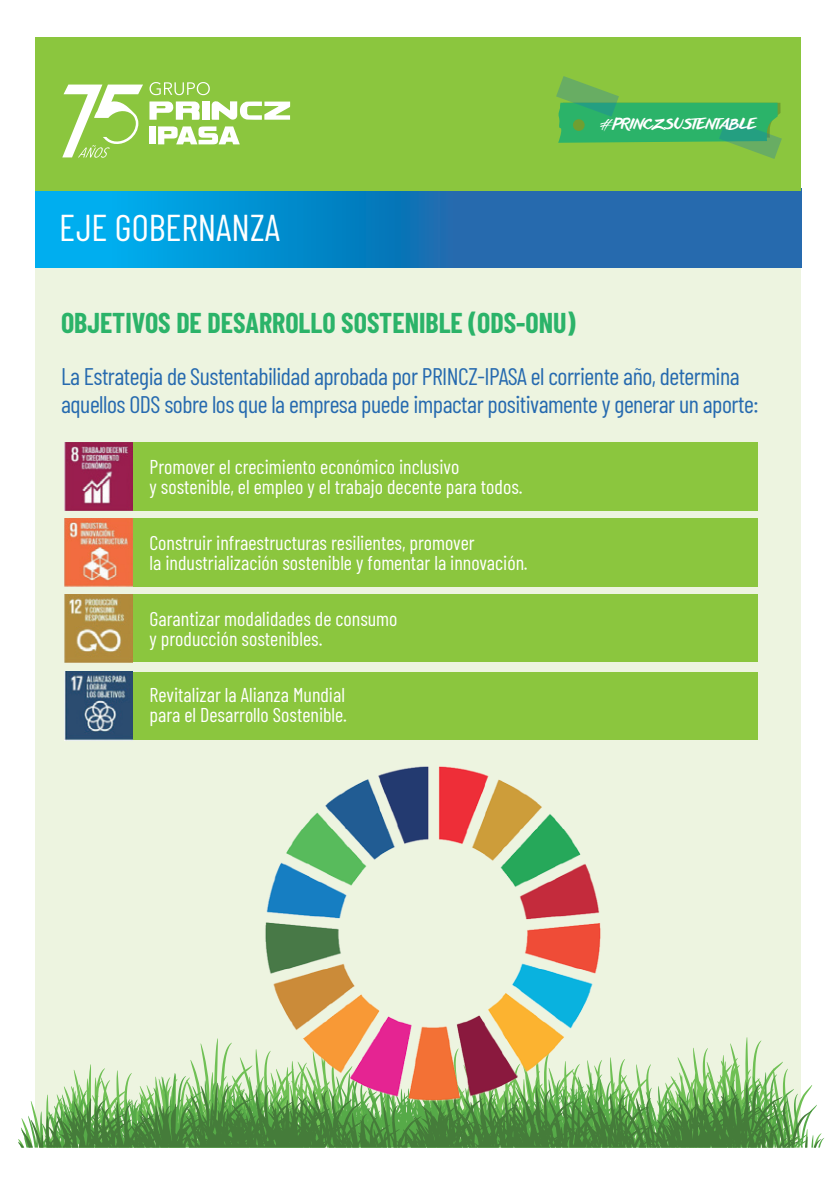
<style>
.page{position:relative;width:840px;height:1191px;background:#fff}
.page>*{position:absolute;margin:0;border:0;box-sizing:border-box;transform-origin:0 0}
.t1{font:37.2px "Barlow Condensed";color:#fff}
.t2{font:700 28px "Barlow Condensed";color:#2bb369}
.t3{font:24px/28px "Barlow Condensed";letter-spacing:-.02em;color:#266aaf}
.t4{font:20px/19.8px "Barlow Condensed";color:#fff}
.t5{font:14.4px "anothershabby";color:#fff}
.s1{font-family:"Blacksword"}
</style>
<div class="page">
<div style="left:35px;top:38px;width:765px;height:1109px;background:#edf4e0"></div>
<svg style="left:35px;top:191px;width:765px;height:77px"></svg>
<div style="left:35px;top:38px;width:765px;height:153px;background:#8bc63e"></div>
<svg style="left:556px;top:76px;width:225px;height:83px"></svg>
<div style="left:121px;top:442px;width:636px;height:68px;background:#8bc63e"></div>
<div style="left:121px;top:518px;width:636px;height:68px;background:#8bc63e"></div>
<div style="left:121px;top:594px;width:636px;height:68px;background:#8bc63e"></div>
<div style="left:121px;top:672px;width:636px;height:67px;background:#8bc63e"></div>
<img style="left:64px;top:442px;width:69px;height:68px">
<img style="left:64px;top:518px;width:69px;height:68px">
<img style="left:64px;top:594px;width:69px;height:69px">
<img style="left:64px;top:672px;width:69px;height:68px">
<svg style="left:211px;top:101px;width:79px;height:19px"></svg>
<div style="left:202px;top:102px;width:7px;height:18px;background:#fff"></div>
<svg style="left:149px;top:101px;width:51px;height:19px"></svg>
<svg style="left:149px;top:82px;width:61px;height:13px"></svg>
<div style="left:149px;top:126px;width:6px;height:18px;background:#fff"></div>
<svg style="left:158px;top:126px;width:82px;height:18px"></svg>
<svg style="left:62px;top:85px;width:81px;height:73px"></svg>
<svg style="left:73px;top:1037px;width:728px;height:35px"></svg>
<svg style="left:74px;top:1072px;width:749px;height:71px"></svg>
<svg style="left:18px;top:1082px;width:803px;height:65px"></svg>
<img style="left:257px;top:766px;width:350px;height:342px">
<h1 class="t1" style="left:59px;top:201px;width:222px">EJE GOBERNANZA</h1>
<p class="t5" style="left:597px;top:116px;width:160px"><span class="s1">#</span>PRINCZSUSTENTABLE</p>
<h2 class="t2" style="left:61px;top:303px;width:515px">OBJETIVOS DE DESARROLLO SOSTENIBLE (ODS-ONU)</h2>
<p class="t3" style="left:61px;top:360px;width:698px">La Estrategia de Sustentabilidad aprobada por PRINCZ-IPASA el corriente año, determina aquellos ODS sobre los que la empresa puede impactar positivamente y generar un aporte:</p>
<p class="t4" style="left:149px;top:456px;width:374px">Promover el crecimiento económico inclusivo<br>y sostenible, el empleo y el trabajo decente para todos.</p>
<p class="t4" style="left:149px;top:531px;width:379px">Construir infraestructuras resilientes, promover<br>la industrialización sostenible y fomentar la innovación.</p>
<p class="t4" style="left:149px;top:607px;width:249px">Garantizar modalidades de consumo y producción sostenibles.</p>
<p class="t4" style="left:149px;top:683px;width:199px">Revitalizar la Alianza Mundial para el Desarrollo Sostenible.</p>
</div>
